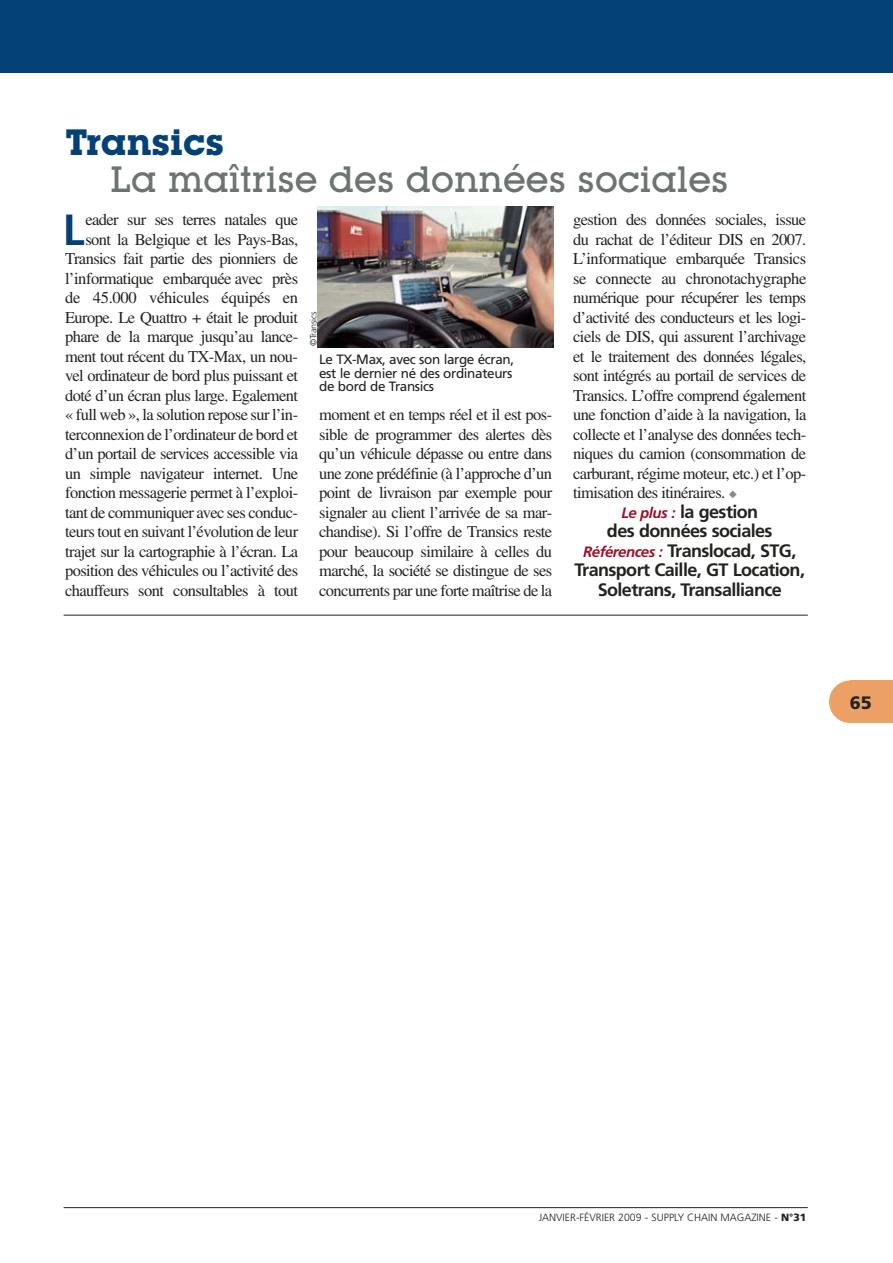
<style>
.page{position:relative;width:893px;height:1263px;background:#fff}
.page>*{position:absolute;margin:0;border:0;box-sizing:border-box;transform-origin:0 0}
.t1{font:700 43.5px "Frutiger";color:#044177}
.t2{font:500 36px "Lubalin Graph IT Cby BT";color:#6c7372}
.t3{font:700 36px "Lubalin Graph IT Cby BT";color:#044177}
.t4{font:700 18px/19.5px "Frutiger";letter-spacing:-.035em;color:#20231e;text-align:center}
.t5{font:900 18px "Frutiger";color:#20231e}
.t6{font:16.5px/19.5px "Times";letter-spacing:-.035em;color:#20231e;text-align:justify}
.t7{font:13.5px/13.5px "Frutiger";letter-spacing:-.03em;color:#20231e}
.t8{font:300 10.5px "Frutiger";color:#20231e}
.t9{font:300 9px "Frutiger";letter-spacing:-.03em;color:#20231e}
.s1{color:#818888}
.s2{font-style:italic;font-size:15px;color:#9e1029}
.s3{font-weight:900}
</style>
<div class="page">
<div style="left:829px;top:680px;width:42px;height:43px;background:#eca066;border-radius:50%"></div>
<div style="left:851px;top:680px;width:41px;height:43px;background:#eca066"></div>
<hr style="left:64px;top:1207px;width:744px;height:1px;background:#20231e">
<div style="left:0;top:0;width:892px;height:72px;background:#044177"></div>
<img style="left:318px;top:207px;width:236px;height:140px">
<hr style="left:64px;top:615px;width:744px;height:1px;background:#20231e">
<h2 class="t3" style="left:65px;top:129px;width:161px">Transics</h2>
<h2 class="t2" style="left:110px;top:167px;width:620px">La maîtrise des données sociales</h2>
<h1 class="t1" style="left:63px;top:212px;width:23px">L</h1>
<p class="t6" style="left:573px;top:211px;width:235px">gestion des données sociales, issue du rachat de l’éditeur DIS en 2007.<br>L’informatique embarquée Transics se connecte au chronotachygraphe numé rique pour récupérer les temps d’activité des conducteurs et les logi&shy;ciels de DIS, qui assurent l’archivage et le traitement des données légales, sont intégrés au portail de services de Transics. L’offre comprend également une fonction d’aide à la navigation, la collecte et l’analyse des données tech&shy;niques du camion (consommation de carburant, régime moteur, etc.) et l’op&shy;timisation des itinéraires. <span class="s1">◆</span></p>
<p class="t4" style="left:574px;top:503px;width:232px"><span class="s2">Le plus :</span> la gestion<br>des données sociales<br><span class="s2">Références :</span> Translocad, STG,<br>Transport Caille, GT Location,<br>Soletrans, Transalliance</p>
<p class="t6" style="left:65px;top:211px;width:235px;text-align:right">eader sur ses terres natales que sont la Belgique et les Pays-Bas, Transics fait partie des pionniers de l’informatique embarquée avec près de 45.000 véhicules équipés en Europe. Le Quattro + était le produit phare de la marque jusqu’au lance&shy;ment tout récent du TX-Max, un nou&shy;vel ordinateur de bord plus puissant et doté d’un écran plus large. Egalement « full web », la solution repose sur l’in&shy;terconnexion de l’ordinateur de bord et d’un portail de services accessible via un simple navigateur internet. Une fonction messagerie permet à l’exploi&shy;tant de communiquer avec ses conduc&shy;teurs tout en suivant l’évolution de leur trajet sur la cartographie à l’écran. La position des véhicules ou l’activité des chauffeurs sont consultables à tout</p>
<p class="t9" style="left:310px;top:346px;width:36px;rotate:-90deg">©Transics</p>
<p class="t7" style="left:319px;top:354px;width:197px">Le TX-Max, avec son large écran, est le dernier né des ordinateurs de bord de Transics</p>
<p class="t6" style="left:319px;top:406px;width:235px">moment et en temps réel et il est pos&shy;sible de programmer des alertes dès qu’un véhicule dépasse ou entre dans une zone prédéfinie (à l’approche d’un point de livraison par exemple pour signaler au client l’arrivée de sa mar&shy;chandise). Si l’offre de Transics reste pour beaucoup similaire à celles du marché, la société se distingue de ses concurrents par une forte maîtrise de la</p>
<p class="t5" style="left:850px;top:695px;width:24px">65</p>
<p class="t8" style="left:539px;top:1213px;width:269px">JANVIER-FÉVRIER 2009 - SUPPLY CHAIN MAGAZINE - <span class="s3">N°31</span></p>
</div>
